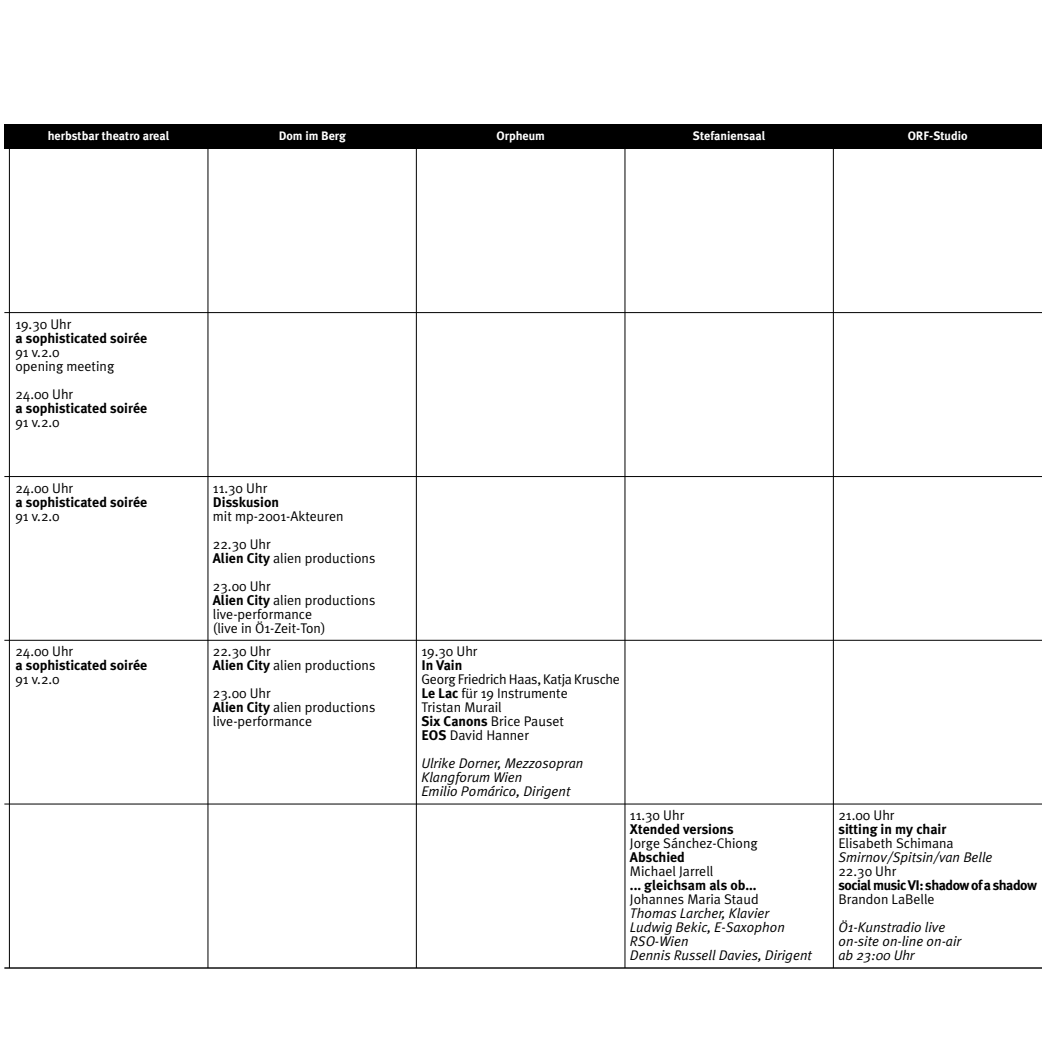
<style>
.page{position:relative;width:1042px;height:1042px;background:#fff}
.page>*{position:absolute;margin:0;border:0;box-sizing:border-box;transform-origin:0 0}
.t1{font:14px/14px "Meta Plus Normal";color:#000}
.t2{font:italic 14px/14px "Meta Plus Normal";color:#000}
.t3{font:700 14px "Meta Plus";color:#000}
.t4{font:700 14px "Meta Plus";letter-spacing:-.035em;color:#000}
.t5{font:700 12.25px "Meta Plus";color:#fff}
.s1{font-family:"Meta Plus";font-weight:700}
</style>
<div class="page">
<hr style="left:832px;top:124px;width:1px;height:843px;background:#000">
<hr style="left:624px;top:124px;width:1px;height:843px;background:#000">
<hr style="left:416px;top:124px;width:1px;height:843px;background:#000">
<hr style="left:207px;top:124px;width:1px;height:843px;background:#000">
<hr style="left:9px;top:124px;width:1px;height:843px;background:#000">
<hr style="left:4px;top:803px;width:1037px;height:1px;background:#000">
<hr style="left:4px;top:639px;width:1037px;height:1px;background:#000">
<hr style="left:4px;top:476px;width:1037px;height:1px;background:#000">
<hr style="left:4px;top:312px;width:1037px;height:1px;background:#000">
<hr style="left:4px;top:967px;width:1037px;height:1px;background:#000">
<div style="left:4px;top:124px;width:1037px;height:25px;background:#000"></div>
<p class="t5" style="left:48px;top:130px;width:123px">herbstbar theatro areal</p>
<p class="t5" style="left:278px;top:130px;width:69px">Dom im Berg</p>
<p class="t5" style="left:496px;top:130px;width:50px">Orpheum</p>
<p class="t5" style="left:692px;top:130px;width:74px">Stefaniensaal</p>
<p class="t5" style="left:907px;top:130px;width:61px">ORF-Studio</p>
<p class="t1" style="left:15px;top:318px;width:58px">19.30 Uhr</p>
<p class="t3" style="left:15px;top:331px;width:133px">a sophisticated soirée</p>
<p class="t1" style="left:15px;top:346px;width:100px">91 v.2.0<br>opening meeting</p>
<p class="t1" style="left:15px;top:388px;width:59px">24.00 Uhr</p>
<p class="t3" style="left:15px;top:401px;width:133px">a sophisticated soirée</p>
<p class="t1" style="left:15px;top:416px;width:46px">91 v.2.0</p>
<p class="t1" style="left:15px;top:482px;width:59px">24.00 Uhr</p>
<p class="t3" style="left:15px;top:495px;width:133px">a sophisticated soirée</p>
<p class="t1" style="left:15px;top:510px;width:46px">91 v.2.0</p>
<p class="t1" style="left:15px;top:646px;width:59px">24.00 Uhr</p>
<p class="t3" style="left:15px;top:658px;width:133px">a sophisticated soirée</p>
<p class="t1" style="left:15px;top:674px;width:46px">91 v.2.0</p>
<p class="t1" style="left:213px;top:482px;width:56px">11.30 Uhr</p>
<p class="t3" style="left:213px;top:495px;width:67px">Disskusion</p>
<p class="t1" style="left:213px;top:503px;width:132px;line-height:28px">mit mp-2001-Akteuren<br>22.30 Uhr</p>
<p class="t1" style="left:213px;top:545px;width:164px;line-height:28px"><span class="s1">Alien City</span> alien productions<br>23.00 Uhr</p>
<p class="t1" style="left:213px;top:594px;width:164px"><span class="s1">Alien City</span> alien productions live-performance<br>(live in Ö1-Zeit-Ton)</p>
<p class="t1" style="left:213px;top:646px;width:164px">22.30 Uhr<br><span class="s1">Alien City</span> alien productions</p>
<p class="t1" style="left:213px;top:688px;width:164px">23.00 Uhr<br><span class="s1">Alien City</span> alien productions live-performance</p>
<p class="t1" style="left:421px;top:646px;width:58px">19.30 Uhr</p>
<p class="t3" style="left:421px;top:658px;width:42px">In Vain</p>
<p class="t1" style="left:421px;top:674px;width:200px">Georg Friedrich Haas, Katja Krusche<br><span class="s1">Le Lac</span> für 19 Instrumente<br>Tristan Murail<br><span class="s1">Six Canons</span> Brice Pauset<br><span class="s1">EOS</span> David Hanner</p>
<p class="t2" style="left:421px;top:757px;width:163px">Ulrike Dorner, Mezzosopran<br>Klangforum Wien<br>Emilio Pomárico, Dirigent</p>
<p class="t1" style="left:630px;top:809px;width:56px">11.30 Uhr</p>
<p class="t3" style="left:630px;top:822px;width:105px">Xtended versions</p>
<p class="t1" style="left:630px;top:837px;width:129px">Jorge Sánchez-Chiong</p>
<p class="t3" style="left:630px;top:850px;width:57px">Abschied</p>
<p class="t1" style="left:630px;top:865px;width:85px">Michael Jarrell</p>
<p class="t3" style="left:630px;top:878px;width:128px">... gleichsam als ob...</p>
<p class="t1" style="left:630px;top:893px;width:130px">Johannes Maria Staud</p>
<p class="t2" style="left:630px;top:906px;width:184px">Thomas Larcher, Klavier<br>Ludwig Bekic, E-Saxophon<br>RSO-Wien<br>Dennis Russell Davies, Dirigent</p>
<p class="t1" style="left:838px;top:809px;width:58px">21.00 Uhr</p>
<p class="t3" style="left:838px;top:822px;width:109px">sitting in my chair</p>
<p class="t1" style="left:838px;top:837px;width:117px">Elisabeth Schimana</p>
<p class="t2" style="left:838px;top:850px;width:156px">Smirnov/ Spitsin/ van Belle</p>
<p class="t1" style="left:838px;top:865px;width:59px">22.30 Uhr</p>
<p class="t4" style="left:838px;top:878px;width:200px">social music VI: shadow of a shadow</p>
<p class="t1" style="left:838px;top:893px;width:98px">Brandon LaBelle</p>
<p class="t2" style="left:838px;top:920px;width:124px">Ö1-Kunstradio live on-site on-line on-air ab 23:00 Uhr</p>
</div>
